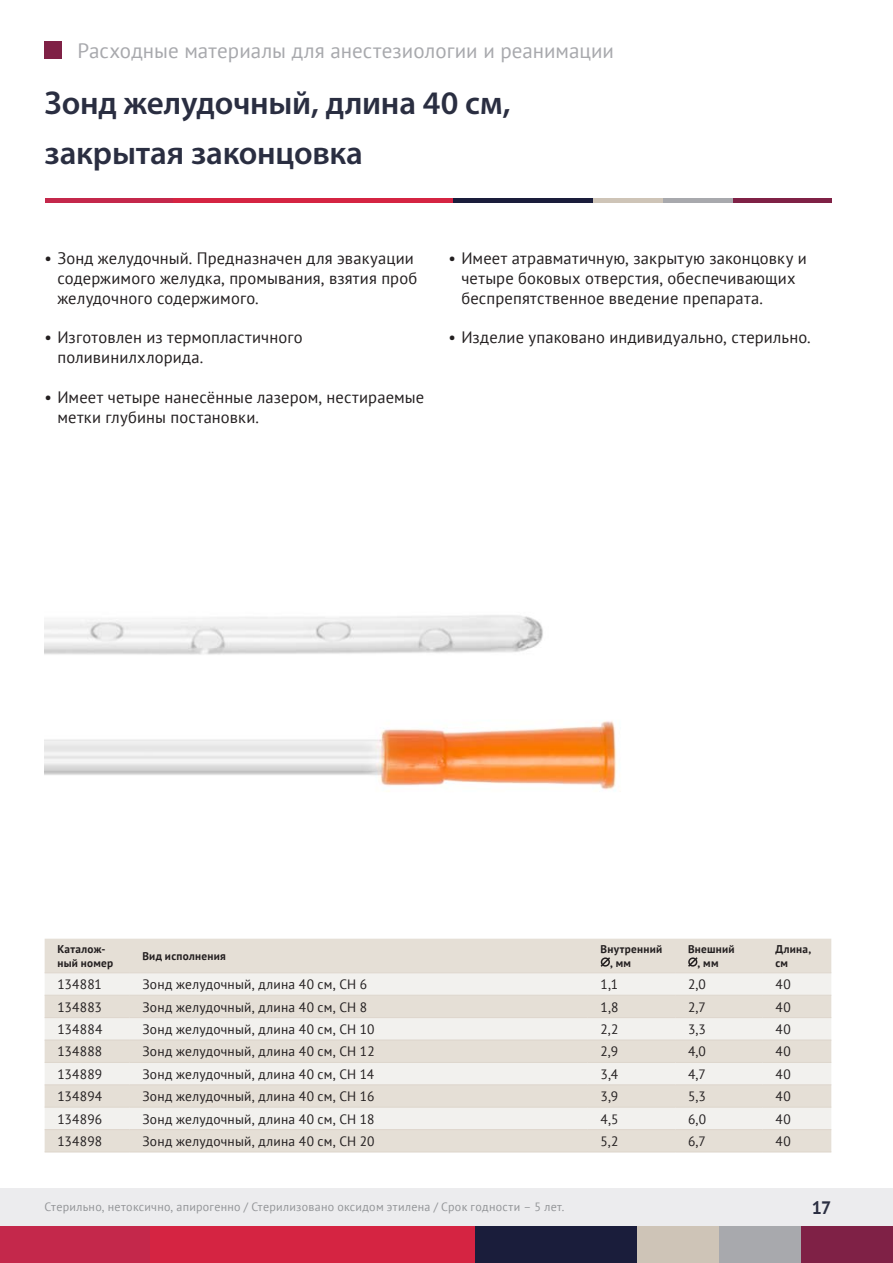
<style>
.page{position:relative;width:893px;height:1263px;background:#fff}
.page>*{position:absolute;margin:0;border:0;box-sizing:border-box;transform-origin:0 0}
.t1{font:600 33px "Myriad Pro";letter-spacing:-.005em;color:#2a2e41}
.t2{font:21px "PT Sans";color:#a8a9ad}
.t3{font:700 18px "PT Sans";color:#2a2e41}
.t4{font:16.5px/19.8px "PT Sans";letter-spacing:.01em;color:#231f20}
.Table_text{font:13.5px "PT Sans";letter-spacing:.015em;color:#231f20}
.t5{font:12px "PT Sans";letter-spacing:.02em;color:#939598}
.H_Tab{font:700 11.25px/13.5px "PT Sans";letter-spacing:.02em;color:#231f20}
</style>
<div class="page">
<div style="left:0;top:1226px;width:160px;height:37px;background:#c4284b"></div>
<div style="left:150px;top:1226px;width:162px;height:37px;background:#d52442"></div>
<div style="left:312px;top:1226px;width:163px;height:37px;background:#d52442"></div>
<div style="left:475px;top:1226px;width:163px;height:37px;background:#1a1d3b"></div>
<div style="left:638px;top:1226px;width:81px;height:37px;background:#cec4b7"></div>
<div style="left:800px;top:1226px;width:93px;height:37px;background:#7f2146"></div>
<div style="left:719px;top:1226px;width:81px;height:37px;background:#a8a9ad"></div>
<hr style="left:0;top:1226px;width:1px;height:37px;background:#7f2146">
<div style="left:0;top:1188px;width:893px;height:38px;background:#ececee"></div>
<div style="left:45px;top:42px;width:17px;height:17px;background:#7f2146"></div>
<div style="left:45px;top:939px;width:786px;height:212px;background:#e5dfd6"></div>
<svg style="left:45px;top:973px;width:786px;height:156px;fill:#f2f1ee"></svg>
<hr style="left:45px;top:972px;width:85px;height:1px;background:#ddd5cb">
<hr style="left:130px;top:972px;width:458px;height:1px;background:#ddd5cb">
<hr style="left:588px;top:972px;width:87px;height:1px;background:#ddd5cb">
<hr style="left:675px;top:972px;width:88px;height:1px;background:#ddd5cb">
<hr style="left:763px;top:972px;width:68px;height:1px;background:#ddd5cb">
<hr style="left:45px;top:995px;width:85px;height:1px;background:#ddd5cb">
<hr style="left:130px;top:995px;width:458px;height:1px;background:#ddd5cb">
<hr style="left:588px;top:995px;width:87px;height:1px;background:#ddd5cb">
<hr style="left:675px;top:995px;width:88px;height:1px;background:#ddd5cb">
<hr style="left:763px;top:995px;width:68px;height:1px;background:#ddd5cb">
<hr style="left:45px;top:1039px;width:85px;height:1px;background:#ddd5cb">
<hr style="left:130px;top:1039px;width:458px;height:1px;background:#ddd5cb">
<hr style="left:588px;top:1039px;width:87px;height:1px;background:#ddd5cb">
<hr style="left:675px;top:1039px;width:88px;height:1px;background:#ddd5cb">
<hr style="left:763px;top:1039px;width:68px;height:1px;background:#ddd5cb">
<hr style="left:45px;top:1084px;width:85px;height:1px;background:#ddd5cb">
<hr style="left:130px;top:1084px;width:458px;height:1px;background:#ddd5cb">
<hr style="left:588px;top:1084px;width:87px;height:1px;background:#ddd5cb">
<hr style="left:675px;top:1084px;width:88px;height:1px;background:#ddd5cb">
<hr style="left:763px;top:1084px;width:68px;height:1px;background:#ddd5cb">
<hr style="left:45px;top:1151px;width:85px;height:1px;background:#ddd5cb">
<hr style="left:130px;top:1151px;width:458px;height:1px;background:#ddd5cb">
<hr style="left:588px;top:1151px;width:87px;height:1px;background:#ddd5cb">
<hr style="left:675px;top:1151px;width:88px;height:1px;background:#ddd5cb">
<hr style="left:763px;top:1151px;width:68px;height:1px;background:#ddd5cb">
<hr style="left:45px;top:1017px;width:85px;height:1px;background:#ddd5cb">
<hr style="left:130px;top:1017px;width:458px;height:1px;background:#ddd5cb">
<hr style="left:588px;top:1017px;width:87px;height:1px;background:#ddd5cb">
<hr style="left:675px;top:1017px;width:88px;height:1px;background:#ddd5cb">
<hr style="left:763px;top:1017px;width:68px;height:1px;background:#ddd5cb">
<hr style="left:45px;top:1062px;width:85px;height:1px;background:#ddd5cb">
<hr style="left:130px;top:1062px;width:458px;height:1px;background:#ddd5cb">
<hr style="left:588px;top:1062px;width:87px;height:1px;background:#ddd5cb">
<hr style="left:675px;top:1062px;width:88px;height:1px;background:#ddd5cb">
<hr style="left:763px;top:1062px;width:68px;height:1px;background:#ddd5cb">
<hr style="left:45px;top:1107px;width:85px;height:1px;background:#ddd5cb">
<hr style="left:130px;top:1107px;width:458px;height:1px;background:#ddd5cb">
<hr style="left:588px;top:1107px;width:87px;height:1px;background:#ddd5cb">
<hr style="left:675px;top:1107px;width:88px;height:1px;background:#ddd5cb">
<hr style="left:763px;top:1107px;width:68px;height:1px;background:#ddd5cb">
<hr style="left:45px;top:1129px;width:85px;height:1px;background:#ddd5cb">
<hr style="left:130px;top:1129px;width:458px;height:1px;background:#ddd5cb">
<hr style="left:588px;top:1129px;width:87px;height:1px;background:#ddd5cb">
<hr style="left:675px;top:1129px;width:88px;height:1px;background:#ddd5cb">
<hr style="left:763px;top:1129px;width:68px;height:1px;background:#ddd5cb">
<svg style="left:599px;top:956px;width:13px;height:12px"></svg>
<svg style="left:686px;top:956px;width:13px;height:12px"></svg>
<hr style="left:45px;top:198px;width:129px;height:4px;background:#c4284b">
<hr style="left:174px;top:198px;width:139px;height:4px;background:#d52442">
<hr style="left:313px;top:198px;width:140px;height:4px;background:#d52442">
<hr style="left:453px;top:198px;width:140px;height:4px;background:#1a1d3b">
<hr style="left:593px;top:198px;width:70px;height:4px;background:#cec4b7">
<hr style="left:733px;top:198px;width:98px;height:4px;background:#7f2146">
<hr style="left:663px;top:198px;width:70px;height:4px;background:#a8a9ad">
<img style="left:45px;top:615px;width:572px;height:177px">
<p class="t2" style="left:77px;top:37px;width:538px">Расходные материалы для анестезиологии и реанимации</p>
<h1 class="t1" style="left:45px;top:82px;width:467px">Зонд желудочный, длина 40 см,</h1>
<h1 class="t1" style="left:45px;top:131px;width:320px">закрытая законцовка</h1>
<p class="t4" style="left:57px;top:248px;width:361px;text-indent:-13px">• Зонд желудочный. Предназначен для эвакуации содержимого желудка, промывания, взятия проб желудочного содержимого.</p>
<p class="t4" style="left:57px;top:327px;width:247px;text-indent:-13px">• Изготовлен из термопластичного поливинилхлорида.</p>
<p class="t4" style="left:57px;top:387px;width:368px;text-indent:-13px">• Имеет четыре нанесённые лазером, нестираемые метки глубины постановки.</p>
<p class="t4" style="left:461px;top:248px;width:347px;text-indent:-13px">• Имеет атравматичную, закрытую законцовку и четыре боковых отверстия, обеспечивающих беспрепятственное введение препарата.</p>
<p class="t4" style="left:449px;top:327px;width:364px">• Изделие упаковано индивидуально, стерильно.</p>
<p class="H_Tab" style="left:57px;top:942px;width:57px">Каталож&shy;ный номер</p>
<p class="H_Tab" style="left:142px;top:949px;width:85px">Вид исполнения</p>
<p class="H_Tab" style="left:610px;top:942px;width:54px;text-indent:-10px">Внутренний , мм</p>
<p class="H_Tab" style="left:688px;top:942px;width:48px;text-align:center">Внешний , мм</p>
<p class="H_Tab" style="left:775px;top:942px;width:37px">Длина, см</p>
<p class="Table_text" style="left:57px;top:976px;width:46px">134881</p>
<p class="Table_text" style="left:142px;top:976px;width:226px">Зонд желудочный, длина 40 см, СН 6</p>
<p class="Table_text" style="left:601px;top:976px;width:19px">1,1</p>
<p class="Table_text" style="left:688px;top:976px;width:19px">2,0</p>
<p class="Table_text" style="left:775px;top:976px;width:17px">40</p>
<p class="Table_text" style="left:57px;top:998px;width:46px">134883</p>
<p class="Table_text" style="left:142px;top:998px;width:226px">Зонд желудочный, длина 40 см, СН 8</p>
<p class="Table_text" style="left:601px;top:998px;width:20px">1,8</p>
<p class="Table_text" style="left:688px;top:998px;width:19px">2,7</p>
<p class="Table_text" style="left:775px;top:998px;width:17px">40</p>
<p class="Table_text" style="left:57px;top:1020px;width:47px">134884</p>
<p class="Table_text" style="left:142px;top:1020px;width:234px">Зонд желудочный, длина 40 см, СН 10</p>
<p class="Table_text" style="left:601px;top:1020px;width:20px">2,2</p>
<p class="Table_text" style="left:688px;top:1020px;width:19px">3,3</p>
<p class="Table_text" style="left:775px;top:1020px;width:17px">40</p>
<p class="Table_text" style="left:57px;top:1043px;width:46px">134888</p>
<p class="Table_text" style="left:142px;top:1043px;width:234px">Зонд желудочный, длина 40 см, СН 12</p>
<p class="Table_text" style="left:601px;top:1043px;width:19px">2,9</p>
<p class="Table_text" style="left:688px;top:1043px;width:19px">4,0</p>
<p class="Table_text" style="left:775px;top:1043px;width:17px">40</p>
<p class="Table_text" style="left:57px;top:1065px;width:46px">134889</p>
<p class="Table_text" style="left:142px;top:1065px;width:233px">Зонд желудочный, длина 40 см, СН 14</p>
<p class="Table_text" style="left:601px;top:1065px;width:19px">3,4</p>
<p class="Table_text" style="left:688px;top:1065px;width:19px">4,7</p>
<p class="Table_text" style="left:775px;top:1065px;width:17px">40</p>
<p class="Table_text" style="left:57px;top:1088px;width:46px">134894</p>
<p class="Table_text" style="left:142px;top:1088px;width:234px">Зонд желудочный, длина 40 см, СН 16</p>
<p class="Table_text" style="left:601px;top:1088px;width:19px">3,9</p>
<p class="Table_text" style="left:688px;top:1088px;width:19px">5,3</p>
<p class="Table_text" style="left:775px;top:1088px;width:17px">40</p>
<p class="Table_text" style="left:57px;top:1110px;width:46px">134896</p>
<p class="Table_text" style="left:142px;top:1110px;width:234px">Зонд желудочный, длина 40 см, СН 18</p>
<p class="Table_text" style="left:601px;top:1110px;width:19px">4,5</p>
<p class="Table_text" style="left:688px;top:1110px;width:20px">6,0</p>
<p class="Table_text" style="left:775px;top:1110px;width:17px">40</p>
<p class="Table_text" style="left:57px;top:1132px;width:46px">134898</p>
<p class="Table_text" style="left:142px;top:1132px;width:234px">Зонд желудочный, длина 40 см, СН 20</p>
<p class="Table_text" style="left:601px;top:1132px;width:19px">5,2</p>
<p class="Table_text" style="left:688px;top:1132px;width:19px">6,7</p>
<p class="Table_text" style="left:775px;top:1132px;width:17px">40</p>
<p class="t5" style="left:45px;top:1199px;width:521px">Стерильно, нетоксично, апирогенно / Стерилизовано оксидом этилена / Срок годности – 5 лет.</p>
<p class="t3" style="left:812px;top:1196px;width:21px">17</p>
</div>
